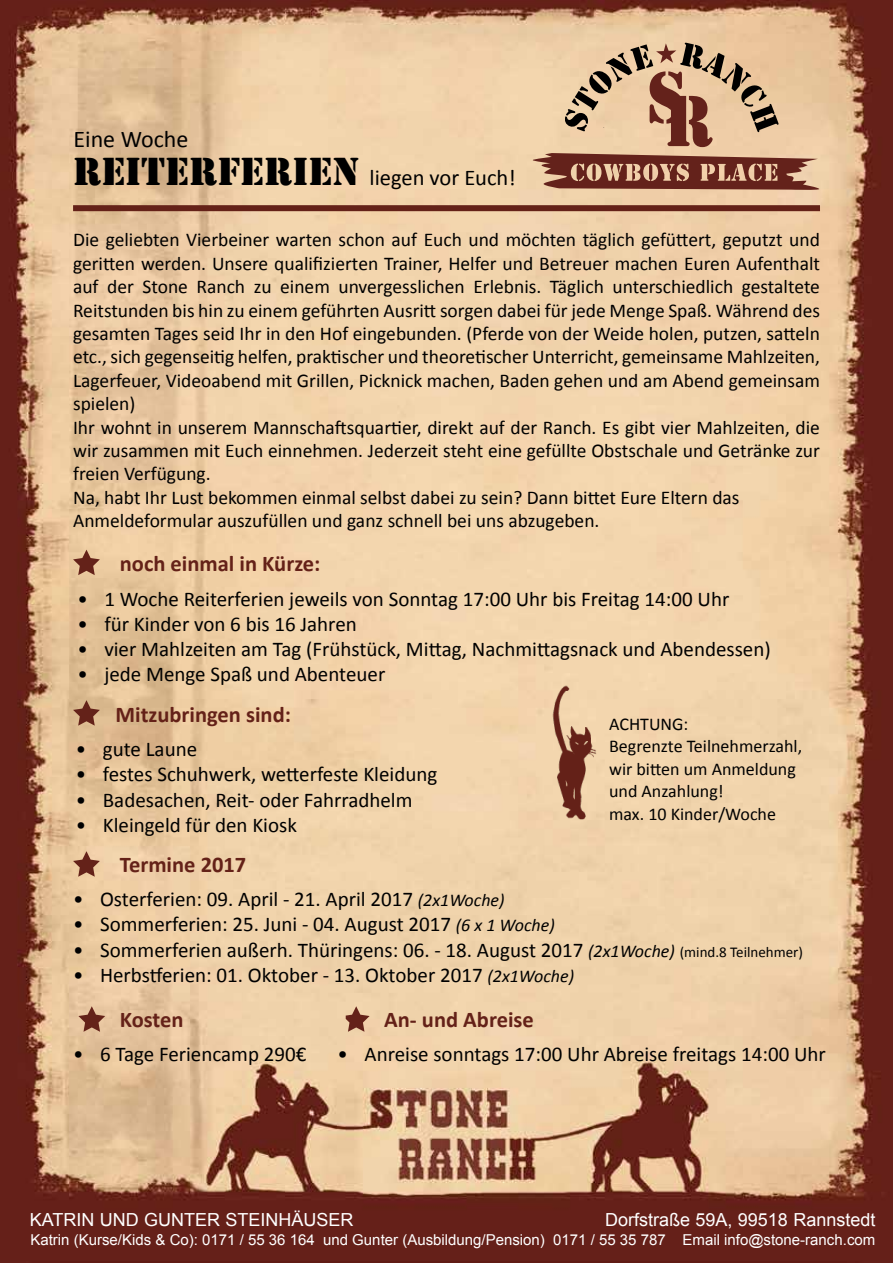
<style>
.page{position:relative;width:893px;height:1263px;background:#fff}
.page>*{position:absolute;margin:0;border:0;box-sizing:border-box;transform-origin:0 0}
.t1{font:24px "Calibri";color:#000}
.t2{font:700 22.5px "Calibri";color:#642118}
.t3{font:22.5px "Calibri";color:#000}
.t4{font:21px "Calibri";color:#000}
.t5{font:19.5px/23.4px "Calibri";color:#000}
.t6{font:18px/22.5px "Calibri";color:#000}
.t7{font:18px "Arial";color:#fff}
.t8{font:15px "Arial";color:#fff}
.s1{font-family:"Stencil";font-size:40.5px}
.s2{font-style:italic;font-size:18px}
.s3{font-size:15px}
</style>
<div class="page">
<img style="left:0;top:0;width:893px;height:1263px">
<svg style="left:564px;top:43px;width:215px;height:104px;background:#c3a283"></svg>
<svg style="left:533px;top:153px;width:287px;height:37px;background:#96604e"></svg>
<div style="left:73px;top:205px;width:747px;height:6px;background:#642118"></div>
<svg style="left:73px;top:550px;width:27px;height:25px"></svg>
<svg style="left:78px;top:1006px;width:27px;height:26px"></svg>
<svg style="left:73px;top:851px;width:27px;height:26px"></svg>
<svg style="left:73px;top:700px;width:27px;height:26px"></svg>
<div style="left:538px;top:615px;width:197px;height:210px;background:#f3d6ae"></div>
<svg style="left:346px;top:1006px;width:24px;height:26px"></svg>
<p class="t1" style="left:74px;top:124px;width:116px">Eine Woche</p>
<p class="t3" style="left:73px;top:163px;width:444px"><span class="s1">REITERFERIEN</span> liegen vor Euch!</p>
<p class="t5" style="left:73px;top:228px;width:748px">Die geliebten Vierbeiner warten schon auf Euch und möchten täglich gefüttert, geputzt und geritten werden. Unsere qualifizierten Trainer, Helfer und Betreuer machen Euren Aufenthalt auf der Stone Ranch zu einem unvergesslichen Erlebnis. Täglich unterschiedlich gestaltete Reitstunden bis hin zu einem geführten Ausritt sorgen dabei für jede Menge Spaß. Während des gesamten Tages seid Ihr in den Hof eingebunden. (Pferde von der Weide holen, putzen, satteln etc., sich gegenseitig helfen, praktischer und theoretischer Unterricht, gemeinsame Mahlzeiten, Lagerfeuer, Videoabend mit Grillen, Picknick machen, Baden gehen und am Abend gemeinsam spielen)<br>Ihr wohnt in unserem Mannschaftsquartier, direkt auf der Ranch. Es gibt vier Mahlzeiten, die wir zusammen mit Euch einnehmen. Jederzeit steht eine gefüllte Obstschale und Getränke zur freien Verfügung.<br>Na, habt Ihr Lust bekommen einmal selbst dabei zu sein? Dann bittet Eure Eltern das Anmeldeformular auszufüllen und ganz schnell bei uns abzugeben.</p>
<p class="t2" style="left:120px;top:550px;width:202px">noch einmal in Kürze:</p>
<p class="t4" style="left:77px;top:585px;width:653px">• 1 Woche Reiterferien jeweils von Sonntag 17:00 Uhr bis Freitag 14:00 Uhr</p>
<p class="t4" style="left:77px;top:611px;width:281px">• für Kinder von 6 bis 16 Jahren</p>
<p class="t4" style="left:77px;top:636px;width:695px">• vier Mahlzeiten am Tag (Frühstück, Mittag, Nachmittagsnack und Abendessen)</p>
<p class="t4" style="left:77px;top:661px;width:310px">• jede Menge Spaß und Abenteuer</p>
<p class="t2" style="left:116px;top:700px;width:177px">Mitzubringen sind:</p>
<p class="t4" style="left:76px;top:736px;width:123px">• gute Laune</p>
<p class="t4" style="left:76px;top:761px;width:363px">• festes Schuhwerk, wetterfeste Kleidung</p>
<p class="t4" style="left:76px;top:786px;width:338px">• Badesachen, Reit- oder Fahrradhelm</p>
<p class="t4" style="left:76px;top:811px;width:223px">• Kleingeld für den Kiosk</p>
<p class="t6" style="left:609px;top:712px;width:195px">ACHTUNG:<br>Begrenzte Teilnehmerzahl, wir bitten um Anmeldung und Anzahlung!<br>max. 10 Kinder/Woche</p>
<p class="t2" style="left:120px;top:850px;width:128px">Termine 2017</p>
<p class="t4" style="left:73px;top:886px;width:433px">• Osterferien: 09. April - 21. April 2017 <span class="s2">(2x1Woche)</span></p>
<p class="t4" style="left:73px;top:911px;width:483px">• Sommerferien: 25. Juni - 04. August 2017 <span class="s2">(6 x 1 Woche)</span></p>
<p class="t4" style="left:73px;top:936px;width:731px">• Sommerferien außerh. Thüringens: 06. - 18. August 2017 <span class="s2">(2x1Woche)</span> <span class="s3">(mind.8 Teilnehmer)</span></p>
<p class="t4" style="left:73px;top:961px;width:503px">• Herbstferien: 01. Oktober - 13. Oktober 2017 <span class="s2">(2x1Woche)</span></p>
<p class="t2" style="left:120px;top:1005px;width:65px">Kosten</p>
<p class="t4" style="left:73px;top:1041px;width:235px">• 6 Tage Feriencamp 290€</p>
<p class="t2" style="left:384px;top:1005px;width:151px">An- und Abreise</p>
<p class="t4" style="left:337px;top:1041px;width:490px">• Anreise sonntags 17:00 Uhr Abreise freitags 14:00 Uhr</p>
<p class="t7" style="left:30px;top:1208px;width:325px">KATRIN UND GUNTER STEINHÄUSER</p>
<p class="t7" style="left:605px;top:1208px;width:272px">Dorfstraße 59A, 99518 Rannstedt</p>
<p class="t8" style="left:30px;top:1230px;width:846px">Katrin (Kurse/Kids &amp; Co): 0171 / 55 36 164 und Gunter (Ausbildung/Pension) 0171 / 55 35 787 Email info@stone-ranch.com</p>
</div>
